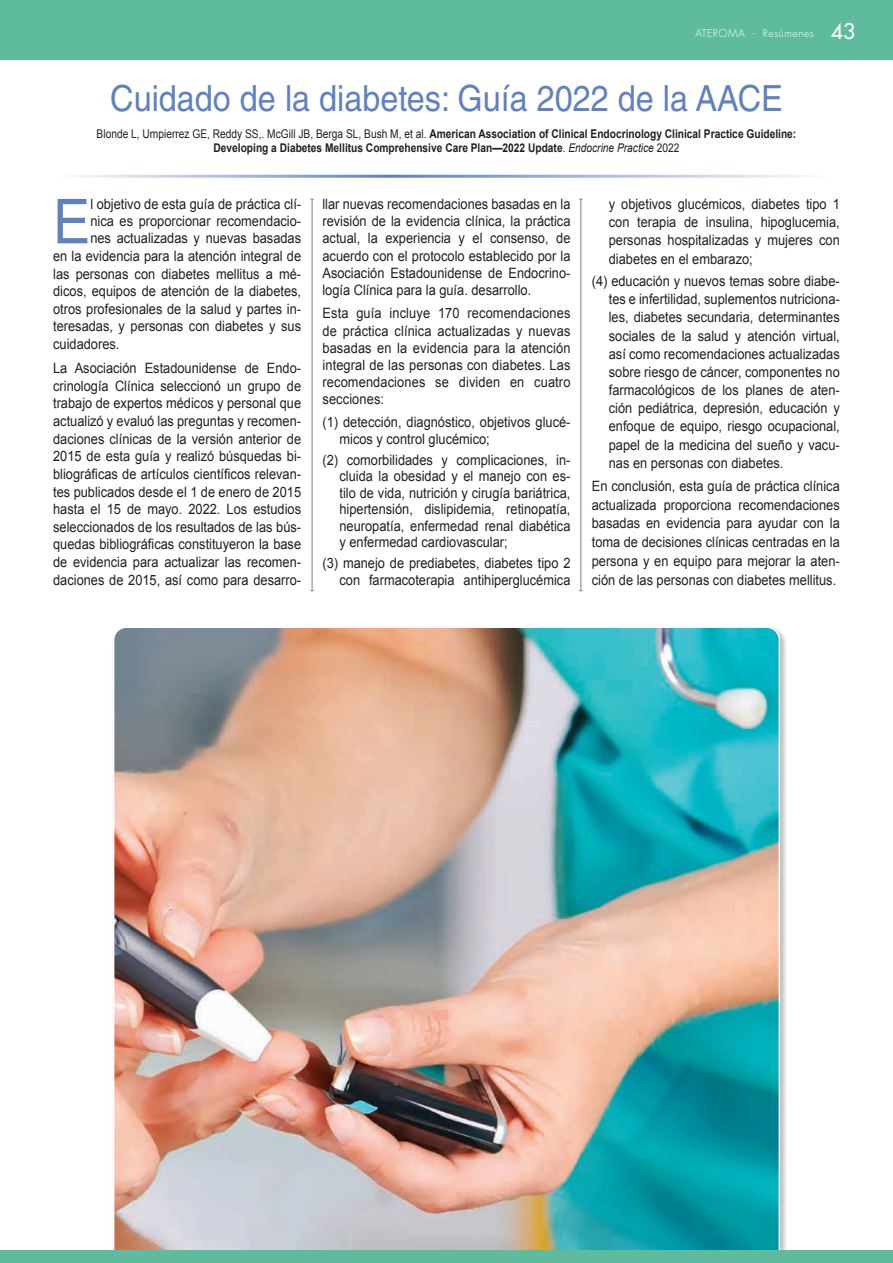
<style>
.page{position:relative;width:893px;height:1263px;background:#fff}
.page>*{position:absolute;margin:0;border:0;box-sizing:border-box;transform-origin:0 0}
.t1{font:62.1px "Arial";color:#5f80c1;scale:.9 1}
.t2{font:36px "Helvetica LT Std";color:#5f80c1;scale:.9 1}
.t3{font:14.25px/18.1px "Arial";color:#231f20;text-align:justify;scale:.9 1}
.t4{font:700 12px/14.4px "Arial";color:#231f20;text-align:center;scale:.85 1}
.t5{font:300 10.5px "Futura Std";letter-spacing:.05em;color:#fff}
.s1{font-weight:500;font-size:21px}
.s2{font-weight:400}
.s3{font-weight:400;font-style:italic}
</style>
<div class="page">
<img style="left:114px;top:628px;width:666px;height:622px">
<div style="left:0;top:0;width:893px;height:60px;background:#5fbb9d"></div>
<div style="left:0;top:1250px;width:892px;height:13px;background:#5fbb9d"></div>
<hr style="left:312px;top:199px;width:1px;height:392px;background:#808285">
<hr style="left:580px;top:199px;width:1px;height:392px;background:#808285">
<hr style="left:61px;top:175px;width:771px;height:3px;background:#5f80c1">
<p class="t5" style="left:695px;top:26px;width:161px">ATEROMA - Resúmenes <span class="s1">43</span></p>
<h2 class="t2" style="left:110px;top:77px;width:749px">Cuidado de la diabetes: Guía 2022 de la AACE</h2>
<p class="t4" style="left:97px;top:127px;width:825px"><span class="s2">Blonde L, Umpierrez GE, Reddy SS,. McGill JB, Berga SL, Bush M, et al.</span> American Association of Clinical Endocrinology Clinical Practice Guideline:<br>Developing a Diabetes Mellitus Comprehensive Care Plan—2022 Update<span class="s2">.</span> <span class="s3">Endocrine Practice</span> <span class="s2">2022</span></p>
<h1 class="t1" style="left:53px;top:181px;width:43px">E</h1>
<p class="t3" style="left:90px;top:195px;width:236px">l objetivo de esta guía de práctica clí-</p>
<p class="t3" style="left:90px;top:212px;width:236px">nica es proporcionar recomendacio-</p>
<p class="t3" style="left:90px;top:229px;width:236px">nes actualizadas y nuevas basadas</p>
<p class="t3" style="left:53px;top:247px;width:277px">en la evidencia para la atención integral de</p>
<p class="t3" style="left:53px;top:265px;width:277px">las personas con diabetes mellitus a mé-</p>
<p class="t3" style="left:53px;top:282px;width:277px">dicos, equipos de atención de la diabetes,</p>
<p class="t3" style="left:53px;top:300px;width:277px">otros profesionales de la salud y partes in-</p>
<p class="t3" style="left:53px;top:318px;width:277px">teresadas, y personas con diabetes y sus</p>
<p class="t3" style="left:53px;top:335px;width:75px">cuidadores.</p>
<p class="t3" style="left:53px;top:359px;width:277px;line-height:17.7px">La Asociación Estadounidense de Endo&shy;crinología Clínica seleccionó un grupo de trabajo de expertos médicos y personal que actualizó y evaluó las preguntas y recomen&shy;daciones clínicas de la versión anterior de 2015 de esta guía y realizó búsquedas bi&shy;bliográficas de artículos científicos relevan&shy;tes publicados desde el 1 de enero de 2015 hasta el 15 de mayo. 2022. Los estudios seleccionados de los resultados de las bús&shy;quedas bibliográficas constituyeron la base de evidencia para actualizar las recomen&shy;daciones de 2015, así como para desarro-</p>
<p class="t3" style="left:322px;top:196px;width:277px;line-height:17.1px">llar nuevas recomendaciones basadas en la revisión de la evidencia clínica, la práctica actual, la experiencia y el consenso, de acuerdo con el protocolo establecido por la Asociación Estadounidense de Endocrino&shy;logía Clínica para la guía. desarrollo.</p>
<p class="t3" style="left:322px;top:305px;width:277px;line-height:17.1px">Esta guía incluye 170 recomendaciones de práctica clínica actualizadas y nuevas basadas en la evidencia para la atención integral de las personas con diabetes. Las recomendaciones se dividen en cuatro secciones:</p>
<p class="t3" style="left:339px;top:414px;width:258px;line-height:16.5px;text-indent:-17px">(1) detección, diagnóstico, objetivos glucé&shy;micos y control glucémico;</p>
<p class="t3" style="left:339px;top:451px;width:258px;line-height:16.5px;text-indent:-17px">(2) comorbilidades y complicaciones, in&shy;cluida la obesidad y el manejo con es&shy;tilo de vida, nutrición y cirugía bariátrica, hipertensión, dislipidemia, retinopatía, neuropatía, enfermedad renal diabética y enfermedad cardiovascular;</p>
<p class="t3" style="left:322px;top:555px;width:277px;line-height:16.5px;text-align:right">(3) manejo de prediabetes, diabetes tipo 2 con farmacoterapia antihiperglucémica</p>
<p class="t3" style="left:609px;top:195px;width:258px">y objetivos glucémicos, diabetes tipo 1 con terapia de insulina, hipoglucemia, personas hospitalizadas y mujeres con diabetes en el embarazo;</p>
<p class="t3" style="left:609px;top:272px;width:258px;text-indent:-17px">(4) educación y nuevos temas sobre diabe&shy;tes e infertilidad, suplementos nutriciona&shy;les, diabetes secundaria, determinantes sociales de la salud y atención virtual, así como recomendaciones actualizadas sobre riesgo de cáncer, componentes no farmacológicos de los planes de aten&shy;ción pediátrica, depresión, educación y enfoque de equipo, riesgo ocupacional, papel de la medicina del sueño y vacu&shy;nas en personas con diabetes.</p>
<p class="t3" style="left:592px;top:477px;width:277px;line-height:18.8px">En conclusión, esta guía de práctica clínica actualizada proporciona recomendaciones basadas en evidencia para ayudar con la toma de decisiones clínicas centradas en la persona y en equipo para mejorar la aten&shy;ción de las personas con diabetes mellitus.</p>
</div>
